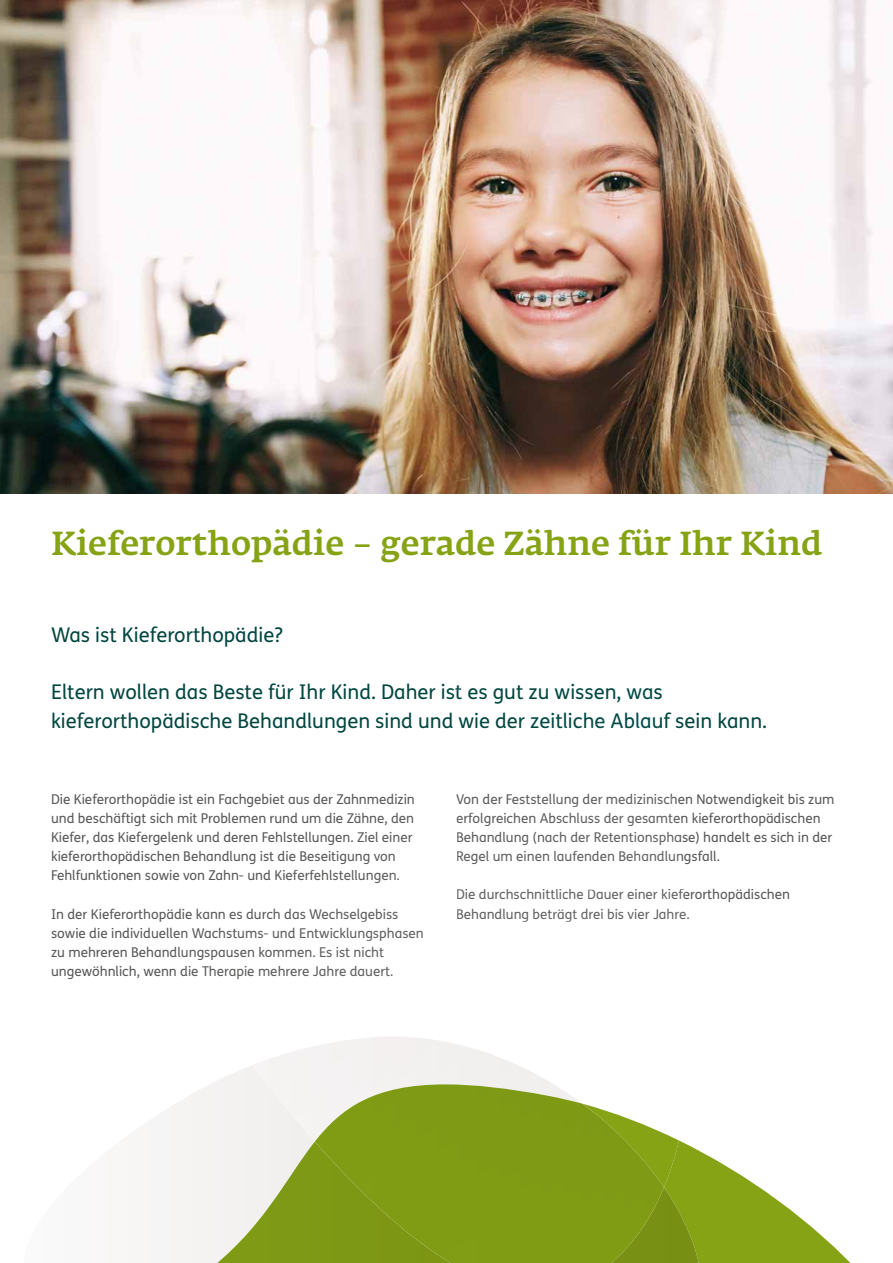
<style>
.page{position:relative;width:893px;height:1263px;background:#fff}
.page>*{position:absolute;margin:0;border:0;box-sizing:border-box;transform-origin:0 0}
.t1{font:500 33px "Fedra Serif A Pro";letter-spacing:.005em;color:#85a315}
.t2{font:20.25px/28.7px "FS Me";color:#00463f}
.t3{font:13.5px/19.2px "FS Me";color:#575756}
.t4{font:13.5px "FS Me";color:#656464}
.s1{color:#004740}
.s2{color:#004741}
.s3{color:#004842}
.s4{color:#004843}
.s5{color:#004a45}
.s6{color:#004a46}
.s7{color:#004944}
.s8{color:#004b47}
.s9{color:#004b48}
.s10{color:#585857}
.s11{color:#595958}
.s12{color:#5a5a59}
.s13{color:#5b5b5a}
.s14{color:#5c5c5b}
.s15{color:#5d5d5c}
.s16{color:#5e5e5d}
.s17{color:#5f5f5e}
.s18{color:#60605f}
.s19{color:#616160}
.s20{color:#626261}
.s21{color:#636362}
.s22{color:#646463}
.s23{color:#656464}
.s24{color:#666565}
.s25{color:#676666}
.s26{color:#686767}
</style>
<div class="page">
<img style="left:0;top:0;width:893px;height:493px">
<div style="left:170px;top:1140px;width:83px;height:123px;background:#f6f4f3"></div>
<svg style="left:170px;top:1065px;width:83px;height:75px"></svg>
<svg style="left:201px;top:1141px;width:114px;height:122px"></svg>
<svg style="left:664px;top:1133px;width:187px;height:130px"></svg>
<img style="left:315px;top:1084px;width:349px;height:179px">
<h1 class="t1" style="left:51px;top:530px;width:773px">Kieferorthopädie – gerade Zähne für Ihr Kind</h1>
<h2 class="t2" style="left:51px;top:622px;width:233px">Was ist Kieferorthopädie?</h2>
<h2 class="t2" style="left:51px;top:679px;width:718px">Eltern wollen das Beste für Ihr Kind. Daher ist es gu<span class="s1">t zu</span> <span class="s2">w</span><span class="s3">i</span><span class="s4">ssen</span><span class="s5">,</span> <span class="s6">wa</span>s kieferorthopädische Behandlungen sind und w<span class="s1">ie d</span><span class="s2">e</span><span class="s3">r</span> <span class="s4">zeitli</span><span class="s7">c</span><span class="s6">he Ab</span><span class="s8">la</span><span class="s9">u</span>f sein kann.</h2>
<p class="t3" style="left:51px;top:790px;width:365px">Die Kieferorthopädie ist ein Fachgebiet aus der Zahn<span class="s10">me</span><span class="s11">dizin </span>und beschäftigt sich mit Problemen rund um <span class="s10">die Z</span><span class="s11">ähne</span><span class="s12">, den </span>Kiefer, das Kiefergelenk und deren Fehls<span class="s10">tellun</span><span class="s11">gen.</span> <span class="s12">Ziel ei</span><span class="s13">ner </span>kieferorthopädischen Behandlung <span class="s10">ist di</span><span class="s11">e Bese</span><span class="s12">itigun</span><span class="s13">g vo</span><span class="s14">n </span>Fehlfunktionen sowie von Zah<span class="s10">n- und</span> <span class="s11">Kie</span><span class="s12">ferfeh</span><span class="s13">lstell</span><span class="s14">unge</span><span class="s15">n.</span></p>
<p class="t3" style="left:51px;top:905px;width:374px">In der Kieferorthopä<span class="s10">die</span> <span class="s11">kann</span> <span class="s12">es du</span><span class="s13">rch da</span><span class="s14">s We</span><span class="s15">chselg</span><span class="s16">ebis</span><span class="s17">s </span>sowie die individu<span class="s10">el</span><span class="s11">len Wa</span><span class="s12">chst</span><span class="s13">um</span><span class="s14">s- und</span> <span class="s15">Entwi</span><span class="s16">cklu</span><span class="s17">ngspha</span><span class="s18">sen </span>zu mehreren Behan<span class="s11">d</span><span class="s12">lung</span><span class="s13">spau</span><span class="s14">sen ko</span><span class="s15">mm</span><span class="s16">en. Es</span> <span class="s17">ist n</span><span class="s18">icht </span>ungewöhnlich, wenn <span class="s13">die</span> <span class="s14">Thera</span><span class="s15">pie me</span><span class="s16">hrer</span><span class="s17">e Jahr</span><span class="s18">e da</span><span class="s19">uert</span><span class="s20">.</span></p>
<p class="t3" style="left:456px;top:790px;width:380px"><span class="s13">Von de</span><span class="s14">r Fe</span><span class="s15">ststel</span><span class="s16">lung d</span><span class="s17">er m</span><span class="s18">edizin</span><span class="s19">isch</span>en Notwendigkeit bis zum <span class="s14">erfolg</span><span class="s15">reiche</span><span class="s16">n Ab</span><span class="s17">schl</span><span class="s18">uss de</span><span class="s19">r gesa</span><span class="s20">mte</span>n kieferorthopädischen <span class="s15">Beha</span><span class="s16">ndlu</span><span class="s17">ng (na</span><span class="s18">ch der</span> <span class="s19">Reten</span><span class="s20">tion</span><span class="s21">spha</span>se) handelt es sich in der <span class="s16">Regel</span> <span class="s17">um</span> <span class="s18">einen</span> <span class="s19">laufend</span><span class="s20">en B</span><span class="s21">ehan</span><span class="s22">dlun</span>gsfall.</p>
<p class="t3" style="left:456px;top:886px;width:335px"><span class="s17">Di</span><span class="s18">e du</span><span class="s19">rchsch</span><span class="s20">nittli</span><span class="s21">che D</span><span class="s22">auer ei</span><span class="s23">ner</span> <span class="s24">kiefe</span>rorthopädischen</p>
<p class="t4" style="left:456px;top:908px;width:235px"><span class="s18">Be</span><span class="s19">hand</span><span class="s20">lung</span> <span class="s21">beträ</span><span class="s22">gt dre</span>i bis vi<span class="s24">er Jah</span><span class="s25">re</span><span class="s26">.</span></p>
</div>
